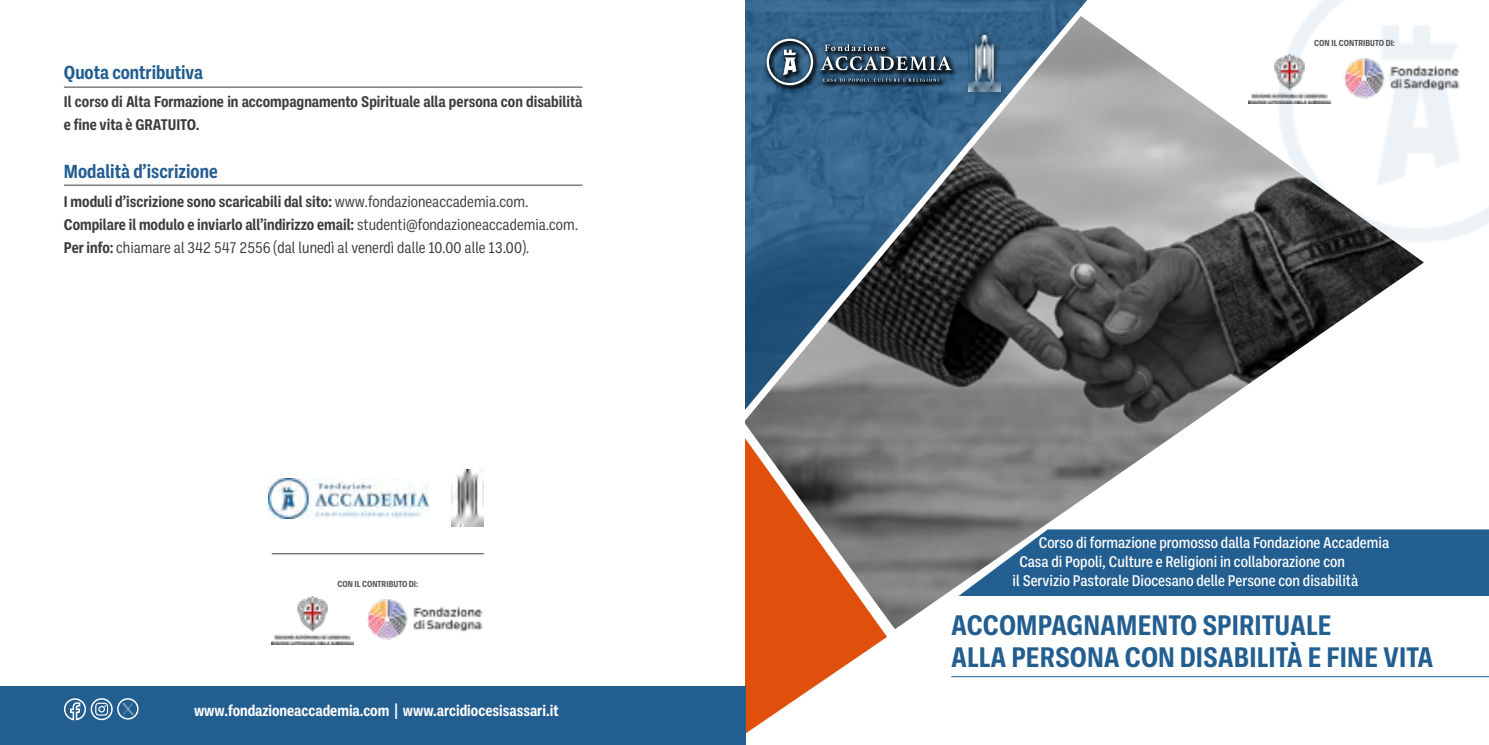
<style>
.page{position:relative;width:1489px;height:745px;background:#fff}
.page>*{position:absolute;margin:0;border:0;box-sizing:border-box;transform-origin:0 0}
.t1{font:700 28.88px/31.5px "Ballinger Condensed";color:#225e90}
.t2{font:700 19.25px "Ballinger Condensed";color:#225e90}
.t3{font:15.75px/22.8px "Ballinger Condensed";color:#3c3c3b}
.t4{font:500 15.75px "Ballinger Condensed";color:#fff}
.t5{font:700 15.75px/22.8px "Ballinger Condensed";color:#3c3c3b}
.t6{font:700 15.75px "Ballinger Condensed";color:#fff}
.t7{font:700 8.92px "Ballinger Condensed";color:#505456}
.s1{font-weight:700}
</style>
<div class="page">
<div style="left:1423px;top:529px;width:65px;height:66px;background:#225e90"></div>
<img style="left:887px;top:16px;width:536px;height:612px">
<svg style="left:745px;top:0;width:352px;height:426px"></svg>
<img style="left:1342px;top:55px;width:118px;height:44px">
<img style="left:1248px;top:55px;width:82px;height:48px">
<svg style="left:745px;top:426px;width:142px;height:308px"></svg>
<div style="left:964px;top:31px;width:40px;height:65px;background:#000;opacity:.75"></div>
<img style="left:968px;top:35px;width:32px;height:57px">
<hr style="left:951px;top:675px;width:537px;height:1px;background:#225e90">
<div style="left:1px;top:685px;width:744px;height:59px;background:#225e90"></div>
<hr style="left:64px;top:87px;width:518px;height:1px;background:#3c3c3b">
<hr style="left:64px;top:185px;width:518px;height:1px;background:#3c3c3b">
<img style="left:366px;top:599px;width:117px;height:41px">
<img style="left:272px;top:596px;width:81px;height:48px">
<hr style="left:272px;top:553px;width:212px;height:1px;background:#3c3c3b">
<div style="left:764px;top:36px;width:192px;height:56px;background:#000;opacity:.75"></div>
<svg style="left:820px;top:44px;width:131px;height:26px"></svg>
<svg style="left:766px;top:39px;width:47px;height:46px"></svg>
<svg style="left:822px;top:78px;width:116px;height:4px"></svg>
<img style="left:451px;top:469px;width:32px;height:57px">
<img style="left:269px;top:478px;width:159px;height:40px">
<svg style="left:64px;top:698px;width:22px;height:22px"></svg>
<div style="left:91px;top:697px;width:22px;height:22px;border:1px solid #fff;border-radius:50%"></div>
<svg style="left:95px;top:702px;width:13px;height:13px"></svg>
<svg style="left:117px;top:698px;width:22px;height:21px"></svg>
<p class="t2" style="left:64px;top:61px;width:140px">Quota contributiva</p>
<p class="t5" style="left:64px;top:91px;width:520px">Il corso di Alta Formazione in accompagnamento Spirituale alla persona con disabilità e fine vita è GRATUITO.</p>
<p class="t2" style="left:64px;top:160px;width:155px">Modalità d’iscrizione</p>
<p class="t3" style="left:64px;top:191px;width:516px"><span class="s1">I moduli d’iscrizione sono scaricabili dal sito:</span> www.fondazioneaccademia.com.<br><span class="s1">Compilare il modulo e inviarlo all’indirizzo email:</span> studenti@fondazioneaccademia.com.<br><span class="s1">Per info:</span> chiamare al 342 547 2556 (dal lunedì al venerdì dalle 10.00 alle 13.00).</p>
<p class="t7" style="left:337px;top:579px;width:82px">CON IL CONTRIBUTO DI:</p>
<p class="t6" style="left:194px;top:701px;width:366px">www.fondazioneaccademia.com | www.arcidiocesisassari.it</p>
<p class="t7" style="left:1314px;top:38px;width:82px">CON IL CONTRIBUTO DI:</p>
<p class="t4" style="left:1038px;top:533px;width:352px">Corso di formazione promosso dalla Fondazione Accademia</p>
<p class="t4" style="left:1019px;top:552px;width:327px">Casa di Popoli, Culture e Religioni in collaborazione con</p>
<p class="t4" style="left:1012px;top:571px;width:347px">il Servizio Pastorale Diocesano delle Persone con disabilità</p>
<h1 class="t1" style="left:951px;top:609px;width:483px">ACCOMPAGNAMENTO SPIRITUALE<br>ALLA PERSONA CON DISABILITÀ E FINE VITA</h1>
</div>
